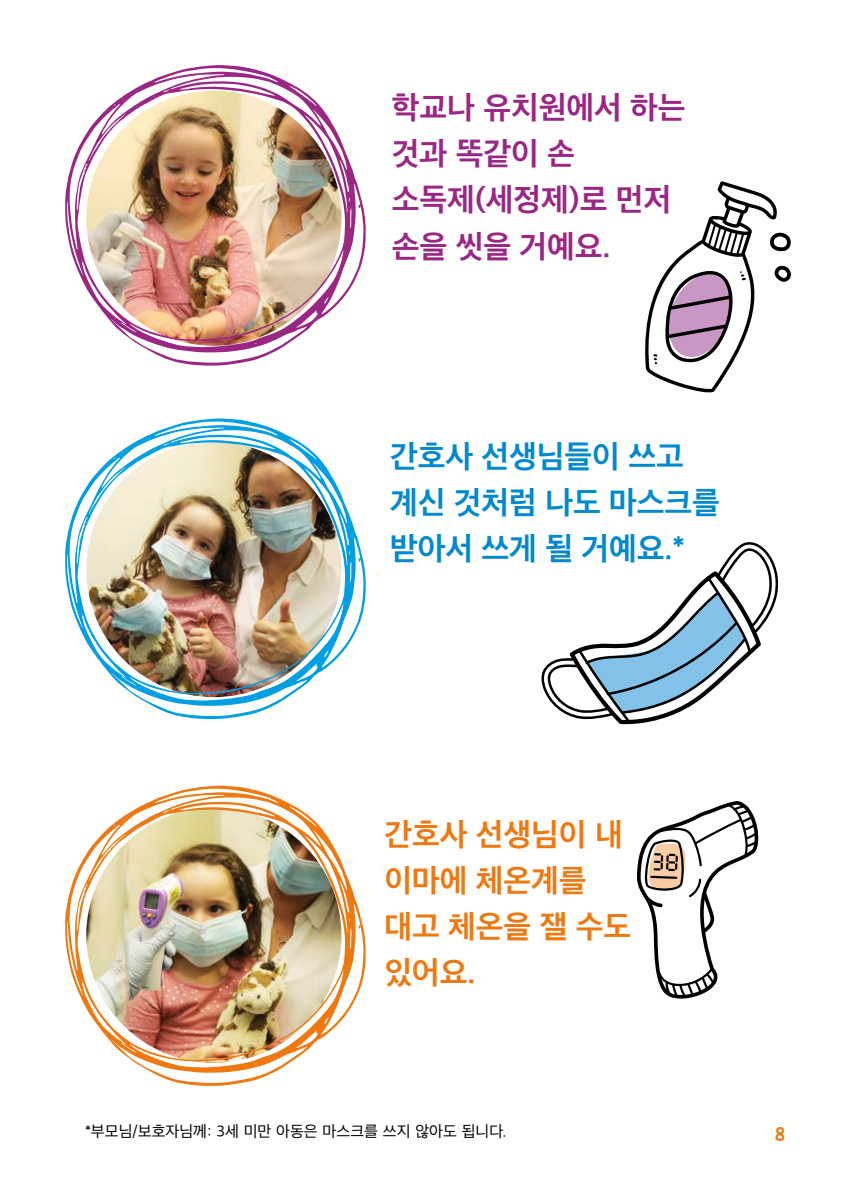
<style>
.page{position:relative;width:842px;height:1191px;background:#fff}
.page>*{position:absolute;margin:0;border:0;box-sizing:border-box;transform-origin:0 0}
.t1{font:700 32px/46px "Apple SD Gothic Neo";color:#9b2784}
.t2{font:700 32px/46px "Apple SD Gothic Neo";color:#0089cd}
.t3{font:700 32px/46px "Apple SD Gothic Neo";color:#ee7910}
.t4{font:25px "Little Bird";color:#ee7910}
.t5{font:16px "Apple SD Gothic Neo";color:#000}
</style>
<div class="page">
<img style="left:65px;top:65px;width:301px;height:301px">
<img style="left:65px;top:418px;width:301px;height:302px">
<svg style="left:541px;top:542px;width:238px;height:182px"></svg>
<img style="left:65px;top:785px;width:301px;height:301px">
<svg style="left:645px;top:181px;width:146px;height:212px"></svg>
<svg style="left:637px;top:801px;width:122px;height:198px"></svg>
<p class="t1" style="left:392px;top:87px;width:295px">학교나 유치원에서 하는 것과 똑같이 손 소독제(세정제)로 먼저 손을 씻을 거예요.</p>
<p class="t2" style="left:390px;top:435px;width:331px">간호사 선생님들이 쓰고 계신 것처럼 나도 마스크를 받아서 쓰게 될 거예요.*</p>
<p class="t3" style="left:384px;top:813px;width:248px">간호사 선생님이 내 이마에 체온계를 대고 체온을 잴 수도 있어요.</p>
<p class="t5" style="left:85px;top:1123px;width:423px">*부모님/보호자님께: 3세 미만 아동은 마스크를 쓰지 않아도 됩니다.</p>
<p class="t4" style="left:774px;top:1125px;width:12px">8</p>
</div>
